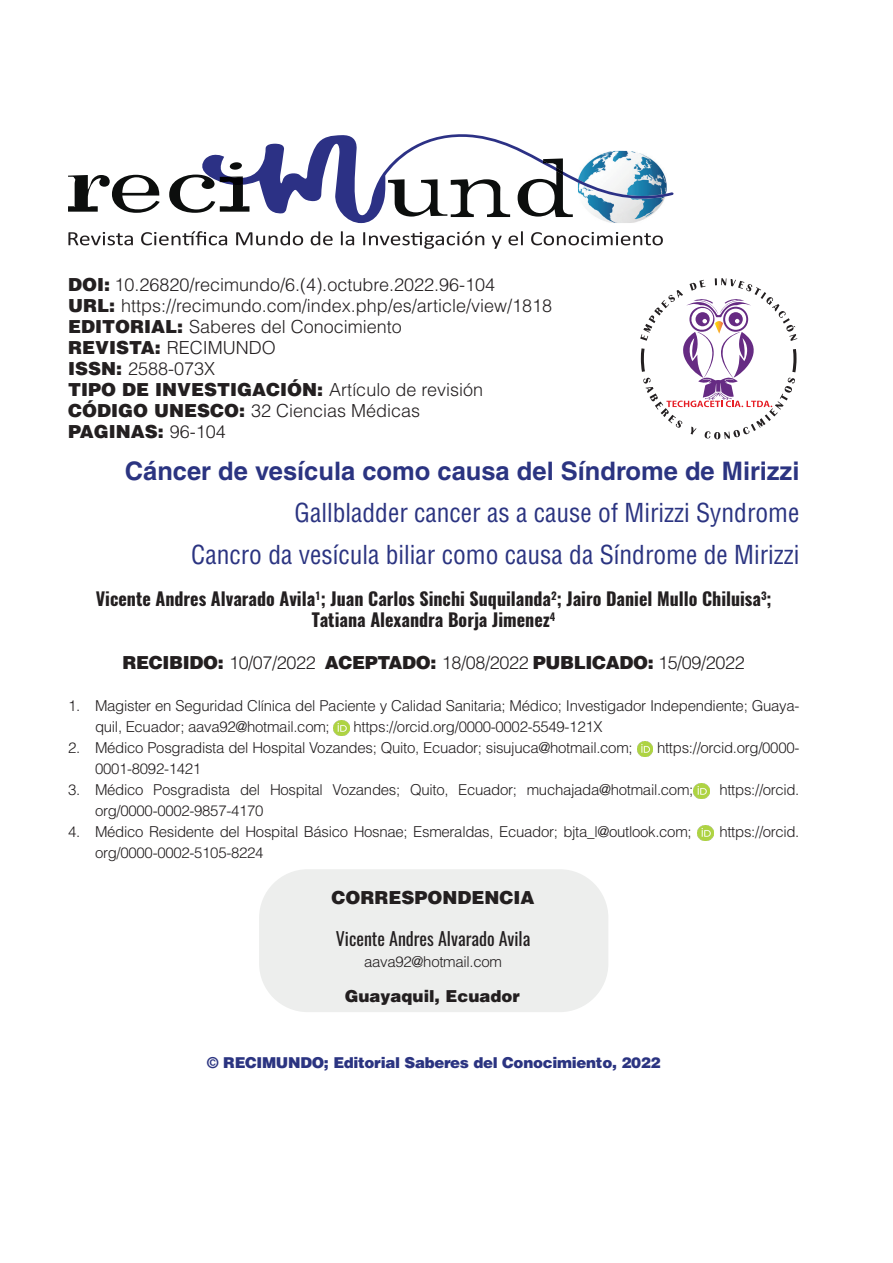
<style>
.page{position:relative;width:893px;height:1263px;background:#fff}
.page>*{position:absolute;margin:0;border:0;box-sizing:border-box;transform-origin:0 0}
.t1{font:condensed 25.5px "Helvetica LT Std";color:#2b3481}
.t2{font:700 25.5px "Helvetica LT Std";color:#2b3481}
.t3{font:300 18px "Helvetica LT Std";color:#231f20}
.t4{font:700 18px "Oswald";color:#231f20}
.t5{font:900 18px "Helvetica LT Std";color:#231f20}
.t6{font:300 18px "Helvetica LT Std";letter-spacing:-.02em;color:#231f20}
.t7{font:18px "Oswald";color:#231f20}
.t8{font:900 16.5px "Helvetica LT Std";color:#231f20}
.t9{font:300 15px/21px "Helvetica LT Std";letter-spacing:-.02em;color:#231f20}
.t10{font:900 15px "Helvetica LT Std";letter-spacing:-.02em;color:#2b3481}
.s1{font-weight:900}
.s2{font-weight:300}
</style>
<div class="page">
<svg style="left:68px;top:175px;width:92px;height:38px"></svg>
<svg style="left:169px;top:134px;width:505px;height:89px"></svg>
<svg style="left:68px;top:232px;width:65px;height:13px"></svg>
<svg style="left:141px;top:231px;width:86px;height:14px"></svg>
<svg style="left:236px;top:231px;width:67px;height:14px"></svg>
<svg style="left:311px;top:231px;width:22px;height:14px"></svg>
<svg style="left:341px;top:231px;width:13px;height:14px"></svg>
<svg style="left:363px;top:231px;width:121px;height:18px"></svg>
<svg style="left:492px;top:236px;width:10px;height:13px"></svg>
<svg style="left:508px;top:231px;width:15px;height:14px"></svg>
<svg style="left:531px;top:232px;width:132px;height:13px"></svg>
<img style="left:334px;top:720px;width:15px;height:16px">
<img style="left:637px;top:741px;width:16px;height:16px">
<img style="left:694px;top:783px;width:15px;height:16px">
<img style="left:698px;top:825px;width:15px;height:16px">
<div style="left:259px;top:869px;width:349px;height:143px;background:#edeeed;border-radius:49px"></div>
<svg style="left:640px;top:278px;width:157px;height:161px"></svg>
<p class="t3" style="left:68px;top:273px;width:429px"><span class="s1">DOI:</span> 10.26820/recimundo/6.(4).octubre.2022.96-104</p>
<p class="t3" style="left:68px;top:294px;width:486px"><span class="s1">URL:</span> https://recimundo.com/index.php/es/article/view/1818</p>
<p class="t3" style="left:68px;top:315px;width:335px"><span class="s1">EDITORIAL:</span> Saberes del Conocimiento</p>
<p class="t3" style="left:68px;top:336px;width:209px"><span class="s1">REVISTA:</span> RECIMUNDO</p>
<p class="t3" style="left:68px;top:357px;width:149px"><span class="s1">ISSN:</span> 2588-073X</p>
<p class="t5" style="left:68px;top:378px;width:416px">TIPO DE INVESTIGACIÓN: <span class="s2">Artículo de revisión</span></p>
<p class="t3" style="left:68px;top:399px;width:354px"><span class="s1">CÓDIGO UNESCO:</span> 32 Ciencias Médicas</p>
<p class="t5" style="left:68px;top:420px;width:159px">PAGINAS: <span class="s2">96-104</span></p>
<p class="t2" style="left:125px;top:455px;width:676px">Cáncer de vesícula como causa del Síndrome de Mirizzi</p>
<p class="t1" style="left:295px;top:497px;width:506px">Gallbladder cancer as a cause of Mirizzi Syndrome</p>
<p class="t1" style="left:191px;top:539px;width:610px">Cancro da vesícula biliar como causa da Síndrome de Mirizzi</p>
<p class="t4" style="left:96px;top:586px;width:677px">Vicente Andres Alvarado Avila<sup>1</sup>; Juan Carlos Sinchi Suquilanda<sup>2</sup>; Jairo Daniel Mullo Chiluisa<sup>3</sup>;</p>
<p class="t4" style="left:312px;top:607px;width:245px">Tatiana Alexandra Borja Jimenez<sup>4</sup></p>
<p class="t6" style="left:123px;top:651px;width:624px"><span class="s1">RECIBIDO:</span> 10/07/2022 <span class="s1">ACEPTADO:</span> 18/08/2022 <span class="s1">PUBLICADO:</span> 15/09/2022</p>
<p class="t9" style="left:95px;top:695px;width:706px;text-indent:-27px">1. Magister en Seguridad Clínica del Paciente y Calidad Sanitaria; Médico; Investigador Independiente; Guaya&shy;quil, Ecuador; aava92@hotmail.com;</p>
<p class="t9" style="left:353px;top:716px;width:251px">https://orcid.org/0000-0002-5549-121X</p>
<p class="t9" style="left:68px;top:737px;width:566px">2. Médico Posgradista del Hospital Vozandes; Quito, Ecuador; sisujuca@hotmail.com;</p>
<p class="t9" style="left:657px;top:737px;width:144px">https://orcid.org/0000-</p>
<p class="t9" style="left:95px;top:758px;width:108px">0001-8092-1421</p>
<p class="t9" style="left:68px;top:779px;width:627px">3. Médico Posgradista del Hospital Vozandes; Quito, Ecuador; muchajada@hotmail.com;</p>
<p class="t9" style="left:719px;top:779px;width:82px">https://orcid.</p>
<p class="t9" style="left:95px;top:800px;width:170px">org/0000-0002-9857-4170</p>
<p class="t9" style="left:68px;top:821px;width:625px">4. Médico Residente del Hospital Básico Hosnae; Esmeraldas, Ecuador; bjta_l@outlook.com;</p>
<p class="t9" style="left:719px;top:821px;width:82px">https://orcid.</p>
<p class="t9" style="left:95px;top:842px;width:170px">org/0000-0002-5105-8224</p>
<p class="t5" style="left:332px;top:885px;width:204px">CORRESPONDENCIA</p>
<p class="t7" style="left:336px;top:922px;width:196px">Vicente Andres Alvarado Avila</p>
<p class="t9" style="left:364px;top:951px;width:139px">aava92@hotmail.com</p>
<p class="t8" style="left:345px;top:986px;width:177px">Guayaquil, Ecuador</p>
<p class="t10" style="left:207px;top:1053px;width:455px">© RECIMUNDO; Editorial Saberes del Conocimiento, 2022</p>
</div>
